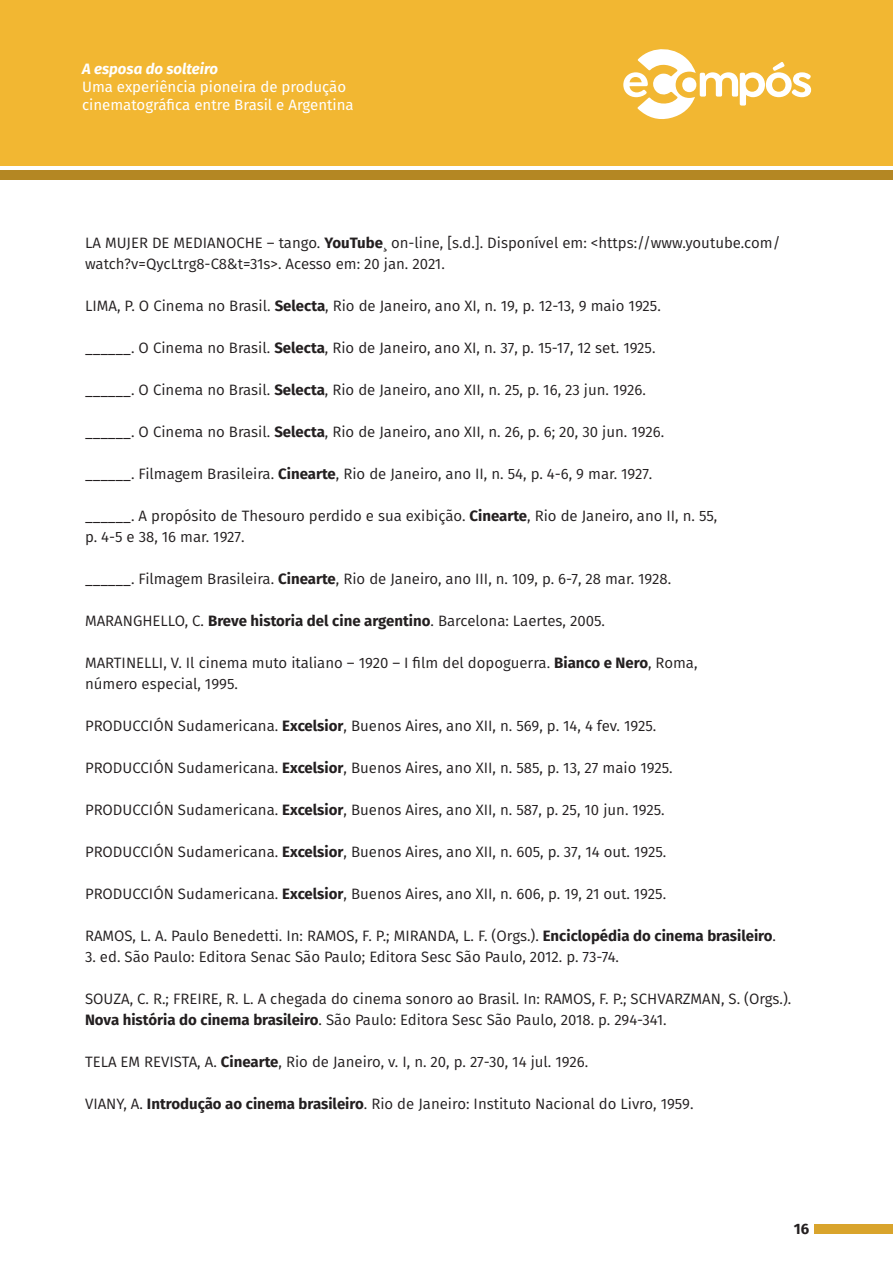
<style>
.page{position:relative;width:893px;height:1263px;background:#fff}
.page>*{position:absolute;margin:0;border:0;box-sizing:border-box;transform-origin:0 0}
.Texto{font:15px/21px "Fira Sans";color:#231f20}
.t1{font:15px/18px "Fira Sans";color:#fff}
.t2{font:italic 700 15px "Fira Sans";color:#fff}
.t3{font:700 15px "Fira Sans";color:#231f20}
.s1{font-weight:700}
</style>
<div class="page">
<div style="left:0;top:0;width:893px;height:166px;background:#f2b732"></div>
<div style="left:0;top:170px;width:893px;height:10px;background:#b48723"></div>
<div style="left:814px;top:1224px;width:79px;height:9px;background:#d9a42c"></div>
<svg style="left:623px;top:49px;width:188px;height:70px"></svg>
<p class="t2" style="left:82px;top:56px;width:137px">A esposa do solteiro</p>
<p class="t1" style="left:82px;top:77px;width:273px">Uma experiência pioneira de produção cinematográfica entre Brasil e Argentina</p>
<p class="Texto" style="left:85px;top:232px;width:697px">LA MUJER DE MEDIANOCHE – tango. <span class="s1">YouTube</span>¸ on-line, [s.d.]. Disponível em: &lt;https://www.youtube.com/ watch?v=QycLtrg8-C8&amp;t=31s&gt;. Acesso em: 20 jan. 2021.</p>
<p class="Texto" style="left:85px;top:295px;width:577px">LIMA, P. O Cinema no Brasil. <span class="s1">Selecta</span>, Rio de Janeiro, ano XI, n. 19, p. 12-13, 9 maio 1925.</p>
<p class="Texto" style="left:85px;top:337px;width:572px">______. O Cinema no Brasil. <span class="s1">Selecta</span>, Rio de Janeiro, ano XI, n. 37, p. 15-17, 12 set. 1925.</p>
<p class="Texto" style="left:85px;top:379px;width:562px">______. O Cinema no Brasil. <span class="s1">Selecta</span>, Rio de Janeiro, ano XII, n. 25, p. 16, 23 jun. 1926.</p>
<p class="Texto" style="left:85px;top:421px;width:581px">______. O Cinema no Brasil. <span class="s1">Selecta</span>, Rio de Janeiro, ano XII, n. 26, p. 6; 20, 30 jun. 1926.</p>
<p class="Texto" style="left:85px;top:463px;width:569px">______. Filmagem Brasileira. <span class="s1">Cinearte</span>, Rio de Janeiro, ano II, n. 54, p. 4-6, 9 mar. 1927.</p>
<p class="Texto" style="left:85px;top:505px;width:634px">______. A propósito de Thesouro perdido e sua exibição. <span class="s1">Cinearte</span>, Rio de Janeiro, ano II, n. 55,</p>
<p class="Texto" style="left:85px;top:526px;width:161px">p. 4-5 e 38, 16 mar. 1927.</p>
<p class="Texto" style="left:85px;top:568px;width:588px">______. Filmagem Brasileira. <span class="s1">Cinearte</span>, Rio de Janeiro, ano III, n. 109, p. 6-7, 28 mar. 1928.</p>
<p class="Texto" style="left:85px;top:610px;width:521px">MARANGHELLO, C. <span class="s1">Breve historia del cine argentino</span>. Barcelona: Laertes, 2005.</p>
<p class="Texto" style="left:85px;top:652px;width:614px">MARTINELLI, V. Il cinema muto italiano – 1920 – I film del dopoguerra. <span class="s1">Bianco e Nero</span>, Roma,</p>
<p class="Texto" style="left:85px;top:673px;width:154px">número especial, 1995.</p>
<p class="Texto" style="left:85px;top:715px;width:573px">PRODUCCIÓN Sudamericana. <span class="s1">Excelsior</span>, Buenos Aires, ano XII, n. 569, p. 14, 4 fev. 1925.</p>
<p class="Texto" style="left:85px;top:757px;width:589px">PRODUCCIÓN Sudamericana. <span class="s1">Excelsior</span>, Buenos Aires, ano XII, n. 585, p. 13, 27 maio 1925.</p>
<p class="Texto" style="left:85px;top:799px;width:581px">PRODUCCIÓN Sudamericana. <span class="s1">Excelsior</span>, Buenos Aires, ano XII, n. 587, p. 25, 10 jun. 1925.</p>
<p class="Texto" style="left:85px;top:841px;width:583px">PRODUCCIÓN Sudamericana. <span class="s1">Excelsior</span>, Buenos Aires, ano XII, n. 605, p. 37, 14 out. 1925.</p>
<p class="Texto" style="left:85px;top:883px;width:583px">PRODUCCIÓN Sudamericana. <span class="s1">Excelsior</span>, Buenos Aires, ano XII, n. 606, p. 19, 21 out. 1925.</p>
<p class="Texto" style="left:85px;top:925px;width:692px">RAMOS, L. A. Paulo Benedetti. In: RAMOS, F. P.; MIRANDA, L. F. (Orgs.). <span class="s1">Enciclopédia do cinema brasileiro</span>.</p>
<p class="Texto" style="left:85px;top:946px;width:536px">3. ed. São Paulo: Editora Senac São Paulo; Editora Sesc São Paulo, 2012. p. 73-74.</p>
<p class="Texto" style="left:85px;top:988px;width:708px">SOUZA, C. R.; FREIRE, R. L. A chegada do cinema sonoro ao Brasil. In: RAMOS, F. P.; SCHVARZMAN, S. (Orgs.).<br><span class="s1">Nova história do cinema brasileiro</span>. São Paulo: Editora Sesc São Paulo, 2018. p. 294-341.</p>
<p class="Texto" style="left:85px;top:1051px;width:505px">TELA EM REVISTA, A. <span class="s1">Cinearte</span>, Rio de Janeiro, v. I, n. 20, p. 27-30, 14 jul. 1926.</p>
<p class="Texto" style="left:85px;top:1093px;width:610px">VIANY, A. <span class="s1">Introdução ao cinema brasileiro</span>. Rio de Janeiro: Instituto Nacional do Livro, 1959.</p>
<p class="t3" style="left:794px;top:1216px;width:17px">16</p>
</div>
